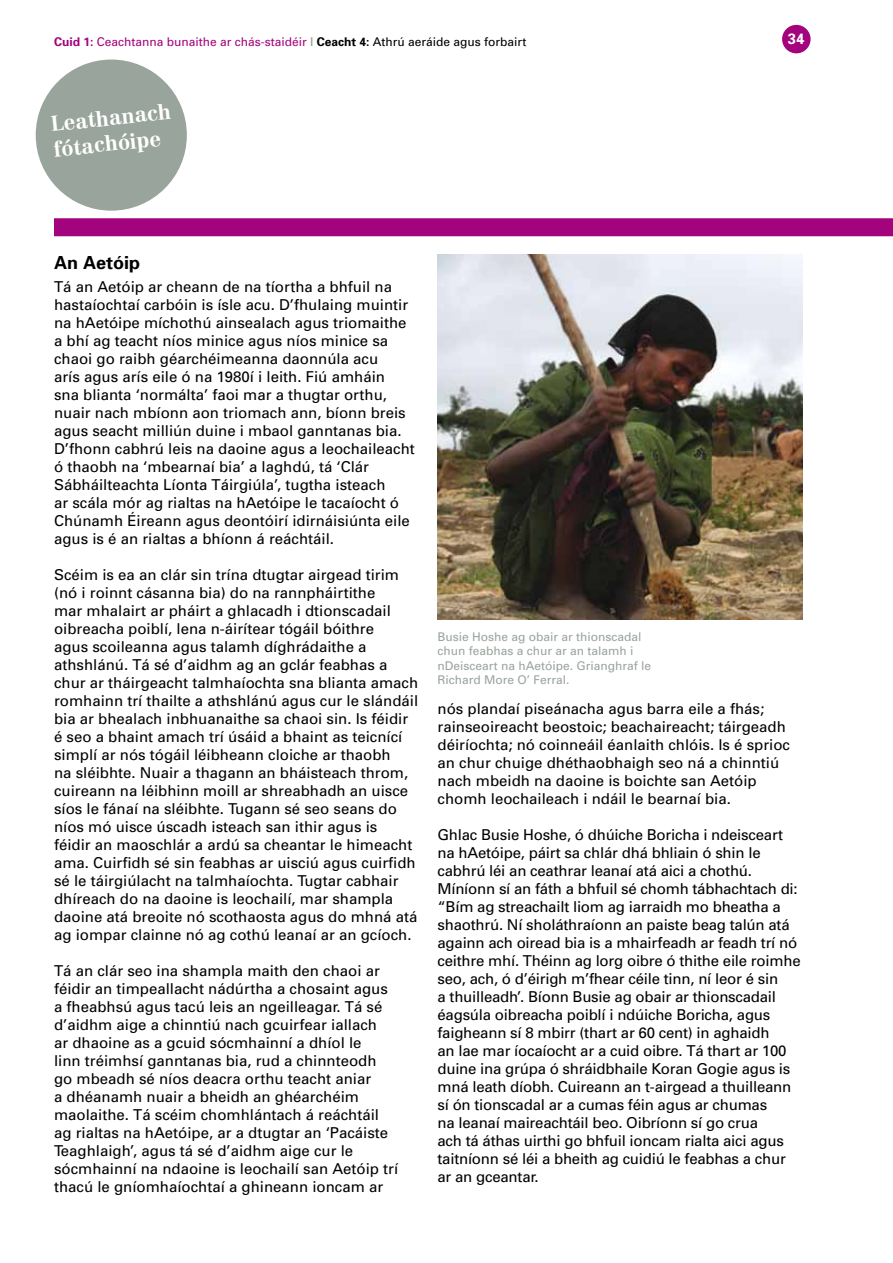
<style>
.page{position:relative;width:893px;height:1263px;background:#fff}
.page>*{position:absolute;margin:0;border:0;box-sizing:border-box;transform-origin:0 0}
.t1{font:700 21px/25.5px "Centennial CE";color:#fff}
.t2{font:700 18px "Univers";color:#000}
.t3{font:15px/18px "Univers";color:#000}
.t4{font:700 15px "Univers";color:#fff}
.t5{font:12px/14.4px "Univers";color:#99a49c}
.t6{font:12px "Univers";color:#a3037d}
.s1{font-weight:700}
.s2{font-weight:900;color:#99a49c}
.s3{font-weight:700;color:#000}
.s4{color:#000}
</style>
<div class="page">
<div style="left:782px;top:25px;width:29px;height:28px;background:#a3037d;border-radius:50%"></div>
<div style="left:54px;top:218px;width:839px;height:18px;background:#a3037d"></div>
<img style="left:437px;top:254px;width:366px;height:366px">
<div style="left:36px;top:60px;width:151px;height:151px;background:#99a49c;border-radius:50%"></div>
<p class="t6" style="left:54px;top:34px;width:474px"><span class="s1">Cuid 1:</span> Ceachtanna bunaithe ar chás-staidéir <span class="s2">|</span> <span class="s3">Ceacht 4:</span> <span class="s4">Athrú aeráide agus forbairt</span></p>
<p class="t4" style="left:788px;top:29px;width:18px">34</p>
<h1 class="t1" style="left:50px;top:111px;width:122px;rotate:-6deg">Leathanach fótachóipe</h1>
<p class="t2" style="left:54px;top:251px;width:88px">An Aetóip</p>
<p class="t3" style="left:54px;top:277px;width:362px">Tá an Aetóip ar cheann de na tíortha a bhfuil na hastaíochtaí carbóin is ísle acu. D’fhulaing muintir na hAetóipe míchothú ainsealach agus triomaithe a bhí ag teacht níos minice agus níos minice sa chaoi go raibh géarchéimeanna daonnúla acu<br>arís agus arís eile ó na 1980í i leith. Fiú amháin<br>sna blianta ‘normálta’ faoi mar a thugtar orthu, nuair nach mbíonn aon triomach ann, bíonn breis agus seacht milliún duine i mbaol ganntanas bia.<br>D’fhonn cabhrú leis na daoine agus a leochaileacht ó thaobh na ‘mbearnaí bia’ a laghdú, tá ‘Clár Sábháilteachta Líonta Táirgiúla’, tugtha isteach<br>ar scála mór ag rialtas na hAetóipe le tacaíocht ó Chúnamh Éireann agus deontóirí idirnáisiúnta eile agus is é an rialtas a bhíonn á reáchtáil.</p>
<p class="t3" style="left:54px;top:565px;width:366px">Scéim is ea an clár sin trína dtugtar airgead tirim (nó i roinnt cásanna bia) do na rannpháirtithe<br>mar mhalairt ar pháirt a ghlacadh i dtionscadail oibreacha poiblí, lena n-áirítear tógáil bóithre<br>agus scoileanna agus talamh díghrádaithe a athshlánú. Tá sé d’aidhm ag an gclár feabhas a chur ar tháirgeacht talmhaíochta sna blianta amach romhainn trí thailte a athshlánú agus cur le slándáil bia ar bhealach inbhuanaithe sa chaoi sin. Is féidir é seo a bhaint amach trí úsáid a bhaint as teicnící simplí ar nós tógáil léibheann cloiche ar thaobh<br>na sléibhte. Nuair a thagann an bháisteach throm, cuireann na léibhinn moill ar shreabhadh an uisce síos le fánaí na sléibhte. Tugann sé seo seans do níos mó uisce úscadh isteach san ithir agus is<br>féidir an maoschlár a ardú sa cheantar le himeacht ama. Cuirfidh sé sin feabhas ar uisciú agus cuirfidh sé le táirgiúlacht na talmhaíochta. Tugtar cabhair dhíreach do na daoine is leochailí, mar shampla daoine atá breoite nó scothaosta agus do mhná atá ag iompar clainne nó ag cothú leanaí ar an gcíoch.</p>
<p class="t3" style="left:54px;top:961px;width:346px">Tá an clár seo ina shampla maith den chaoi ar féidir an timpeallacht nádúrtha a chosaint agus a fheabhsú agus tacú leis an ngeilleagar. Tá sé d’aidhm aige a chinntiú nach gcuirfear iallach<br>ar dhaoine as a gcuid sócmhainní a dhíol le<br>linn tréimhsí ganntanas bia, rud a chinnteodh go mbeadh sé níos deacra orthu teacht aniar<br>a dhéanamh nuair a bheidh an ghéarchéim maolaithe. Tá scéim chomhlántach á reáchtáil ag rialtas na hAetóipe, ar a dtugtar an ‘Pacáiste Teaghlaigh’, agus tá sé d’aidhm aige cur le sócmhainní na ndaoine is leochailí san Aetóip trí thacú le gníomhaíochtaí a ghineann ioncam ar</p>
<p class="t5" style="left:437px;top:629px;width:215px">Busie Hoshe ag obair ar thionscadal chun feabhas a chur ar an talamh i nDeisceart na hAetóipe. Grianghraf le<br>Richard More O’ Ferral.</p>
<p class="t3" style="left:437px;top:699px;width:354px">nós plandaí piseánacha agus barra eile a fhás; rainseoireacht beostoic; beachaireacht; táirgeadh déiríochta; nó coinneáil éanlaith chlóis. Is é sprioc an chur chuige dhéthaobhaigh seo ná a chinntiú nach mbeidh na daoine is boichte san Aetóip chomh leochaileach i ndáil le bearnaí bia.</p>
<p class="t3" style="left:437px;top:825px;width:365px">Ghlac Busie Hoshe, ó dhúiche Boricha i ndeisceart na hAetóipe, páirt sa chlár dhá bhliain ó shin le cabhrú léi an ceathrar leanaí atá aici a chothú.<br>Míníonn sí an fáth a bhfuil sé chomh tábhachtach di: “Bím ag streachailt liom ag iarraidh mo bheatha a shaothrú. Ní sholáthraíonn an paiste beag talún atá againn ach oiread bia is a mhairfeadh ar feadh trí nó ceithre mhí. Théinn ag lorg oibre ó thithe eile roimhe seo, ach, ó d’éirigh m’fhear céile tinn, ní leor é sin<br>a thuilleadh’. Bíonn Busie ag obair ar thionscadail éagsúla oibreacha poiblí i ndúiche Boricha, agus faigheann sí 8 mbirr (thart ar 60 cent) in aghaidh<br>an lae mar íocaíocht ar a cuid oibre. Tá thart ar 100 duine ina grúpa ó shráidbhaile Koran Gogie agus is mná leath díobh. Cuireann an t-airgead a thuilleann sí ón tionscadal ar a cumas féin agus ar chumas<br>na leanaí maireachtáil beo. Oibríonn sí go crua<br>ach tá áthas uirthi go bhfuil ioncam rialta aici agus taitníonn sé léi a bheith ag cuidiú le feabhas a chur ar an gceantar.</p>
</div>
